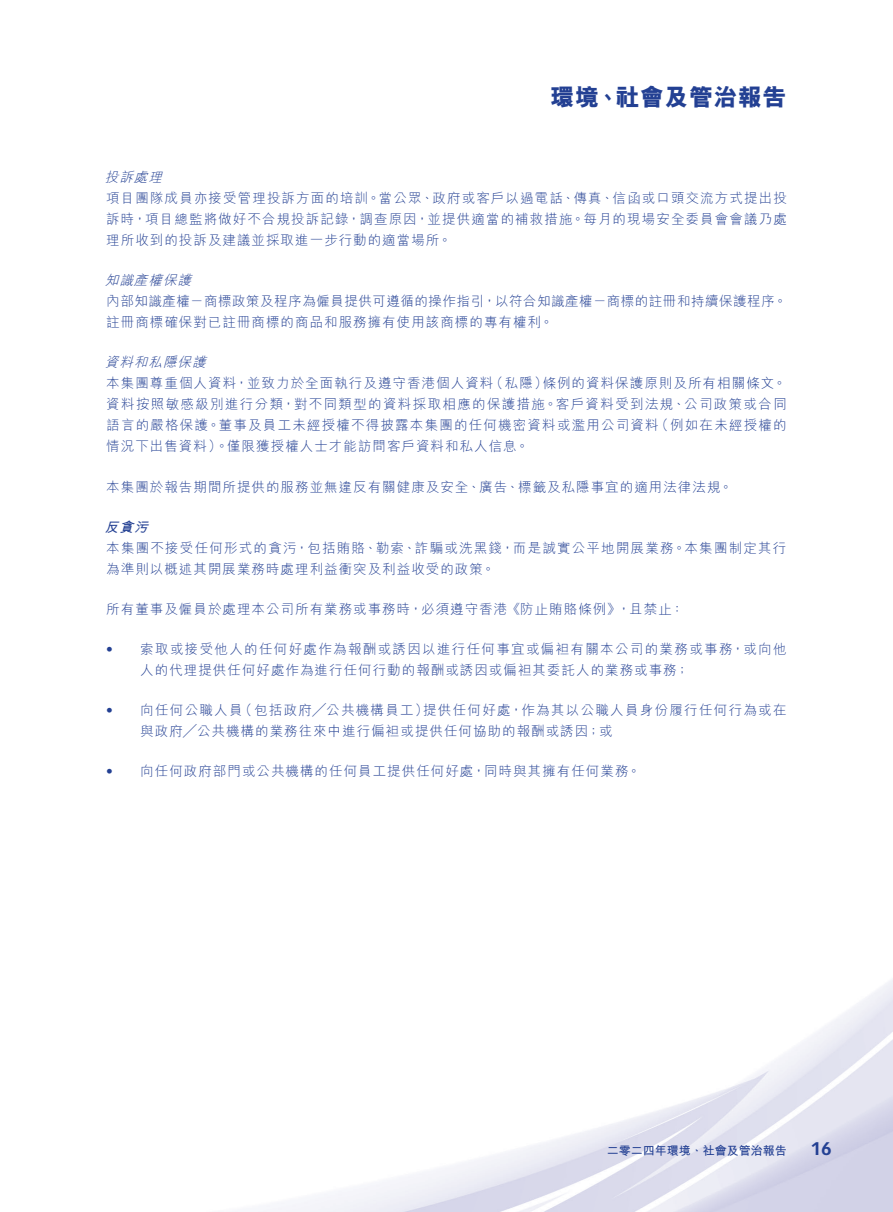
<style>
.page{position:relative;width:893px;height:1212px;background:#fff}
.page>*{position:absolute;margin:0;border:0;box-sizing:border-box;transform-origin:0 0}
.t1{font:800 24px "M Hei HK";letter-spacing:.02em;color:#234093}
.t2{font:700 18px "Vectora LT Std";color:#234093}
.t3{font:300 13.5px/21px "M Hei HK";letter-spacing:.075em;color:#234093}
.t4{font:300 13.5px "M Hei HK";letter-spacing:.1em;color:#234093}
.t5{font:300 13.5px/21px "M Hei HK";letter-spacing:.04em;color:#234093}
.t6{font:300 13.5px "M Hei HK";letter-spacing:.095em;color:#234093}
.t7{font:italic 300 13.5px "M Hei HK";color:#234093}
.t8{font:italic 700 13.5px "M Hei HK";color:#234093}
.t9{font:300 13.5px "Vectora LT Std";color:#234093}
.t10{font:700 12px "M Hei HK";color:#234093}
</style>
<div class="page">
<img style="left:263px;top:979px;width:630px;height:233px">
<h1 class="t1" style="left:616px;top:85px;width:172px">社會及管治報告</h1>
<h1 class="t1" style="left:551px;top:85px;width:50px">環境</h1>
<h1 class="t1" style="left:595px;top:85px;width:25px">、</h1>
<p class="t7" style="left:105px;top:170px;width:62px">投訴處理</p>
<p class="t3" style="left:106px;top:187px;width:682px;text-align:justify">項目團隊成員亦接受管理投訴方面的培訓。當公眾、政府或客戶以過電話、傳真、信函或口頭交流方式提出投訴時，項目總監將做好不合規投訴記錄，調查原因，並提供適當的補救措施。每月的現場安全委員會會議乃處理所收到的投訴及建議並採取進一步行動的適當場所。</p>
<p class="t7" style="left:105px;top:273px;width:91px">知識產權保護</p>
<p class="t5" style="left:106px;top:291px;width:682px">內部知識產權－商標政策及程序為僱員提供可遵循的操作指引，以符合知識產權－商標的註冊和持續保護程序。註冊商標確保對已註冊商標的商品和服務擁有使用該商標的專有權利。</p>
<p class="t7" style="left:105px;top:356px;width:106px">資料和私隱保護</p>
<p class="t3" style="left:542px;top:373px;width:245px">條例的資料保護原則及所有相關條文。</p>
<p class="t3" style="left:490px;top:373px;width:59px">（私隱）</p>
<p class="t3" style="left:106px;top:373px;width:389px">本集團尊重個人資料，並致力於全面執行及遵守香港個人資料</p>
<p class="t4" style="left:106px;top:398px;width:682px">資料按照敏感級別進行分類，對不同類型的資料採取相應的保護措施。客戶資料受到法規、公司政策或合同</p>
<p class="t3" style="left:655px;top:415px;width:133px">（例如在未經授權的</p>
<p class="t3" style="left:106px;top:415px;width:554px">語言的嚴格保護。董事及員工未經授權不得披露本集團的任何機密資料或濫用公司資料情況下出售資料）。僅限獲授權人士才能訪問客戶資料和私人信息。</p>
<p class="t3" style="left:106px;top:476px;width:628px">本集團於報告期間所提供的服務並無違反有關健康及安全、廣告、標籤及私隱事宜的適用法律法規。</p>
<p class="t8" style="left:105px;top:517px;width:49px">反貪污</p>
<p class="t3" style="left:106px;top:537px;width:682px">本集團不接受任何形式的貪污，包括賄賂、勒索、詐騙或洗黑錢，而是誠實公平地開展業務。本集團制定其行為準則以概述其開展業務時處理利益衝突及利益收受的政策。</p>
<p class="t3" style="left:617px;top:598px;width:68px">，且禁止：</p>
<p class="t3" style="left:106px;top:598px;width:515px">所有董事及僱員於處理本公司所有業務或事務時，必須遵守香港《防止賄賂條例》</p>
<p class="t4" style="left:140px;top:642px;width:648px">索取或接受他人的任何好處作為報酬或誘因以進行任何事宜或偏袒有關本公司的業務或事務，或向他</p>
<p class="t9" style="left:106px;top:641px;width:8px">•</p>
<p class="t9" style="left:106px;top:702px;width:8px">•</p>
<p class="t9" style="left:106px;top:764px;width:8px">•</p>
<p class="t3" style="left:140px;top:659px;width:550px">人的代理提供任何好處作為進行任何行動的報酬或誘因或偏袒其委託人的業務或事務;</p>
<p class="t6" style="left:423px;top:703px;width:365px">提供任何好處，作為其以公職人員身份履行任何行為或在</p>
<p class="t6" style="left:239px;top:703px;width:191px">（包括政府╱公共機構員工）</p>
<p class="t6" style="left:140px;top:703px;width:104px">向任何公職人員</p>
<p class="t3" style="left:140px;top:720px;width:474px">與政府╱公共機構的業務往來中進行偏袒或提供任何協助的報酬或誘因；或</p>
<p class="t3" style="left:140px;top:761px;width:502px">向任何政府部門或公共機構的任何員工提供任何好處，同時與其擁有任何業務。</p>
<p class="t10" style="left:607px;top:1141px;width:181px">二零二四年環境、社會及管治報告</p>
<h2 class="t2" style="left:810px;top:1137px;width:23px">16</h2>
</div>
